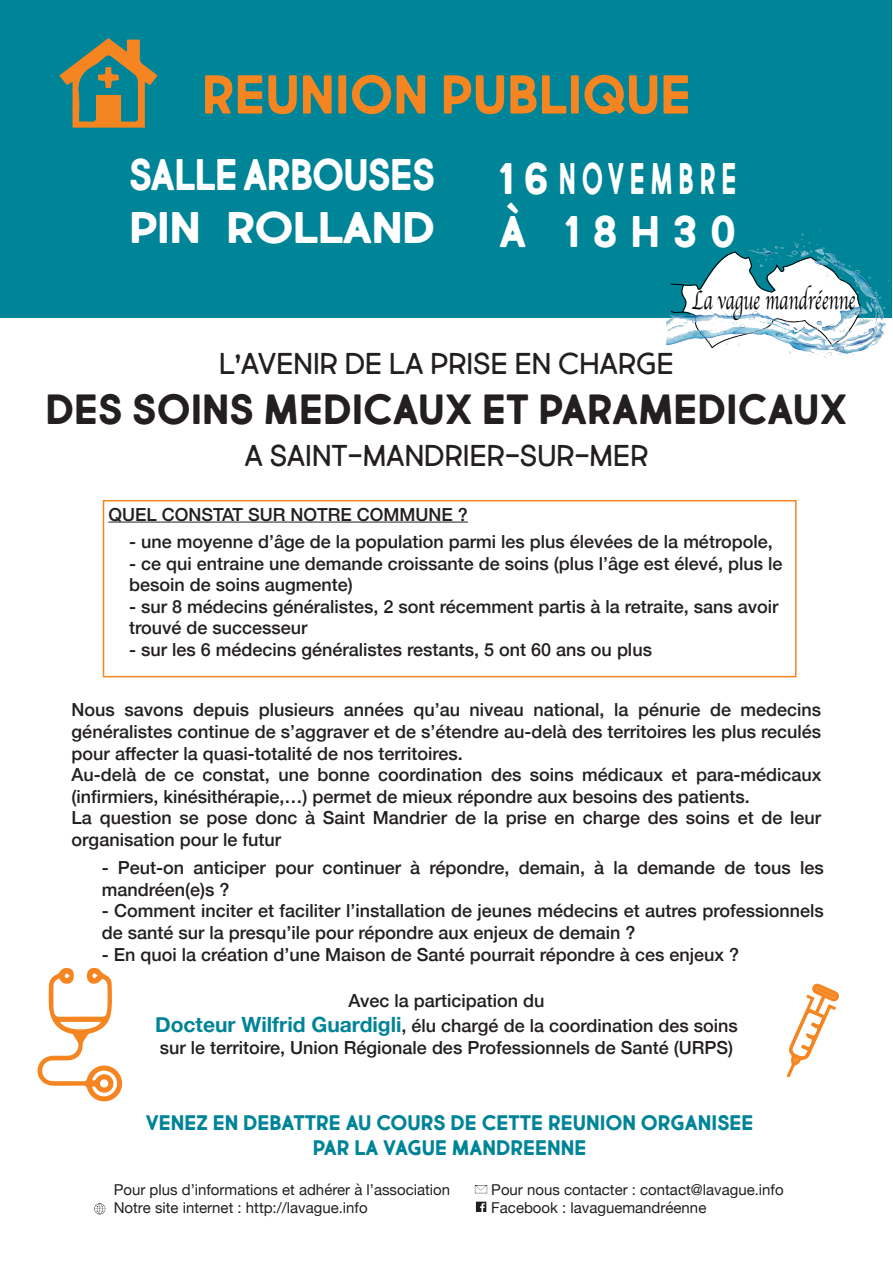
<style>
.page{position:relative;width:893px;height:1263px;background:#fff}
.page>*{position:absolute;margin:0;border:0;box-sizing:border-box;transform-origin:0 0}
.t1{font:54px "Market Fresh Bold All Caps";color:#f58520}
.t2{font:44.1px "Market Fresh Bold All Caps";letter-spacing:-.02em;color:#fff;scale:.9 1}
.t3{font:44.1px "Market Fresh Bold All Caps";letter-spacing:.215em;color:#fff}
.t4{font:44.1px "Market Fresh Bold All Caps";letter-spacing:-.02em;color:#fff;scale:1.1 1}
.t5{font:44.1px "Market Fresh Bold All Caps";letter-spacing:-.02em;color:#fff}
.t6{font:42px "Market Fresh Bold All Caps";color:#231f20}
.t7{font:30px "Market Fresh All Caps";color:#231f20}
.t8{font:27.45px "Apple Chancery";color:#000;scale:.65 1}
.t9{font:21px "Market Fresh Bold All Caps";color:#008497}
.t10{font:500 18px/21.6px "Helvetica Neue";color:#231f20}
.t11{font:15px "Helvetica Neue";color:#231f20}
.s1{font-weight:700;font-size:21px;color:#008497}
</style>
<div class="page">
<div style="left:1px;top:0;width:891px;height:317px;background:#008497"></div>
<img style="left:667px;top:229px;width:225px;height:129px">
<hr style="left:108px;top:522px;width:360px;height:1px;background:#231f20">
<div style="left:103px;top:500px;width:693px;height:177px;border:2px solid #f58520"></div>
<svg style="left:94px;top:1203px;width:12px;height:12px"></svg>
<svg style="left:476px;top:1201px;width:10px;height:11px"></svg>
<svg style="left:475px;top:1185px;width:12px;height:8px"></svg>
<svg style="left:37px;top:967px;width:86px;height:135px"></svg>
<svg style="left:786px;top:983px;width:53px;height:94px"></svg>
<svg style="left:59px;top:38px;width:99px;height:90px"></svg>
<p class="t1" style="left:202px;top:54px;width:491px">REUNION PUBLIQUE</p>
<p class="t2" style="left:129px;top:142px;width:342px">SALLE ARBOUSES</p>
<p class="t4" style="left:129px;top:194px;width:280px">PIN ROLLAND</p>
<p class="t3" style="left:499px;top:145px;width:239px">16NOVEMBRE</p>
<p class="t5" style="left:499px;top:198px;width:239px">À 1 8 H 3 0</p>
<h3 class="t8" style="left:692px;top:279px;width:253px">La vague mandréenne</h3>
<p class="t7" style="left:219px;top:341px;width:456px">L’AVENIR DE LA PRISE EN CHARGE</p>
<p class="t6" style="left:46px;top:378px;width:803px">DES SOINS MEDICAUX ET PARAMEDICAUX</p>
<p class="t7" style="left:244px;top:434px;width:406px">A SAINT-MANDRIER-SUR-MER</p>
<p class="t10" style="left:108px;top:502px;width:361px">QUEL CONSTAT SUR NOTRE COMMUNE ?</p>
<p class="t10" style="left:129px;top:529px;width:645px">- une moyenne d’âge de la population parmi les plus élevées de la métropole,</p>
<p class="t10" style="left:129px;top:551px;width:655px">- ce qui entraine une demande croissante de soins (plus l’âge est élevé, plus le besoin de soins augmente)</p>
<p class="t10" style="left:129px;top:594px;width:651px">- sur 8 médecins généralistes, 2 sont récemment partis à la retraite, sans avoir trouvé de successeur</p>
<p class="t10" style="left:129px;top:637px;width:524px">- sur les 6 médecins généralistes restants, 5 ont 60 ans ou plus</p>
<p class="t10" style="left:72px;top:698px;width:751px;text-align:justify">Nous savons depuis plusieurs années qu’au niveau national, la pénurie de medecins généralistes continue de s’aggraver et de s’étendre au-delà des territoires les plus reculés pour affecter la quasi-totalité de nos territoires.</p>
<p class="t10" style="left:72px;top:762px;width:751px">Au-delà de ce constat, une bonne coordination des soins médicaux et para-médicaux (infirmiers, kinésithérapie,…) permet de mieux répondre aux besoins des patients.</p>
<p class="t10" style="left:72px;top:806px;width:751px">La question se pose donc à Saint Mandrier de la prise en charge des soins et de leur organisation pour le futur</p>
<p class="t10" style="left:102px;top:855px;width:724px">- Peut-on anticiper pour continuer à répondre, demain, à la demande de tous les mandréen(e)s ?</p>
<p class="t10" style="left:102px;top:899px;width:724px">- Comment inciter et faciliter l’installation de jeunes médecins et autres professionnels de santé sur la presqu’ile pour répondre aux enjeux de demain ?</p>
<p class="t10" style="left:102px;top:942px;width:639px">- En quoi la création d’une Maison de Santé pourrait répondre à ces enjeux ?</p>
<p class="t10" style="left:348px;top:988px;width:198px">Avec la participation du</p>
<p class="t10" style="left:155px;top:1013px;width:584px"><span class="s1">Docteur Wilfrid Guardigli</span>, élu chargé de la coordination des soins sur le territoire, Union Régionale des Professionnels de Santé (URPS)</p>
<p class="t9" style="left:146px;top:1106px;width:609px">VENEZ EN DEBATTRE AU COURS DE CETTE REUNION ORGANISEE</p>
<p class="t9" style="left:313px;top:1131px;width:275px">PAR LA VAGUE MANDREENNE</p>
<p class="t11" style="left:114px;top:1179px;width:338px">Pour plus d’informations et adhérer à l’association</p>
<p class="t11" style="left:114px;top:1197px;width:255px">Notre site internet : http://lavague.info</p>
<p class="t11" style="left:491px;top:1179px;width:294px">Pour nous contacter : contact@lavague.info</p>
<p class="t11" style="left:491px;top:1197px;width:217px">Facebook : lavaguemandréenne</p>
</div>
